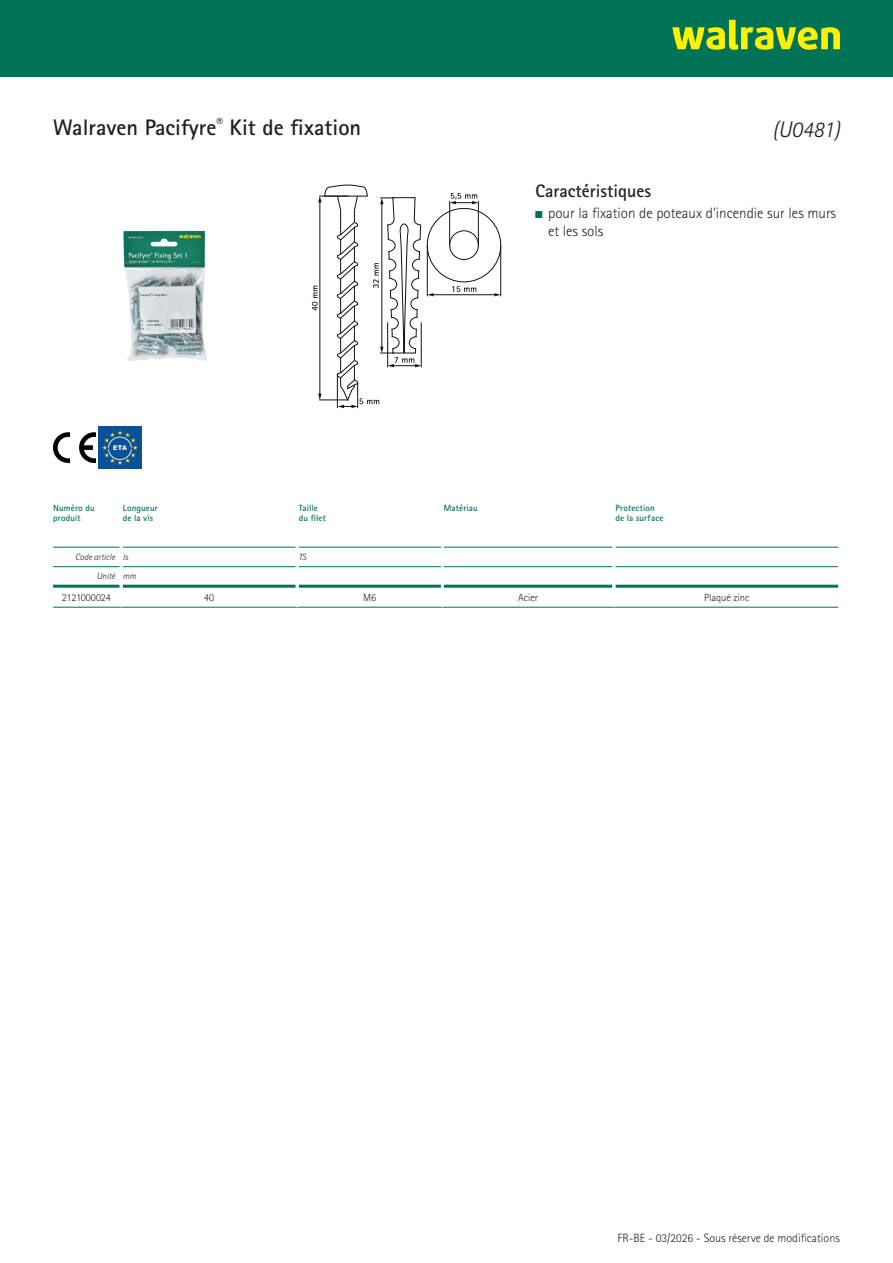
<style>
.page{position:relative;width:893px;height:1263px;background:#fff}
.page>*{position:absolute;margin:0;border:0;box-sizing:border-box;transform-origin:0 0}
.t1{font:700 22.5px "Rotis Sans Serif W1 G";color:#231f20}
.t2{font:italic 300 22.5px "Rotis Sans Serif W1 G";color:#231f20}
.t3{font:700 18px "Rotis Sans Serif W1 G";color:#231f20}
.t4{font:300 15px/18px "Rotis Sans Serif W1 G";color:#231f20}
.t5{font:300 12px "Rotis Sans Serif W1 G";color:#231f20}
.t6{font:300 10.5px "Rotis Sans Serif W1 G";color:#231f20}
.t7{font:700 9px/10.8px "Rotis Sans Serif W1 G";letter-spacing:.015em;color:#007255}
.t8{font:italic 300 9px "Rotis Sans Serif W1 G";color:#231f20}
.s1{font-family:"Arial Narrow";font-weight:400;color:#007255}
</style>
<div class="page">
<div style="left:0;top:0;width:893px;height:77px;background:#007255"></div>
<svg style="left:672px;top:20px;width:168px;height:30px"></svg>
<img style="left:99px;top:426px;width:42px;height:43px">
<img style="left:53px;top:432px;width:43px;height:32px">
<div style="left:449px;top:230px;width:30px;height:30px;border:1px solid #101315;border-radius:50%"></div>
<svg style="left:452px;top:286px;width:24px;height:6px"></svg>
<hr style="left:432px;top:294px;width:64px;height:1px;background:#101315">
<svg style="left:494px;top:293px;width:6px;height:3px"></svg>
<hr style="left:500px;top:246px;width:1px;height:50px;background:#101315">
<svg style="left:450px;top:193px;width:28px;height:11px"></svg>
<hr style="left:449px;top:201px;width:1px;height:45px;background:#101315">
<hr style="left:478px;top:201px;width:1px;height:45px;background:#101315">
<svg style="left:312px;top:185px;width:122px;height:223px"></svg>
<hr style="left:337px;top:374px;width:1px;height:34px;background:#101315">
<img style="left:123px;top:230px;width:84px;height:131px">
<svg style="left:53px;top:606px;width:785px;height:1px"></svg>
<hr style="left:53px;top:547px;width:67px;height:1px;background:#007255">
<hr style="left:123px;top:547px;width:173px;height:1px;background:#007255">
<hr style="left:299px;top:547px;width:142px;height:1px;background:#007255">
<hr style="left:444px;top:547px;width:168px;height:1px;background:#007255">
<hr style="left:615px;top:547px;width:223px;height:1px;background:#007255">
<hr style="left:53px;top:566px;width:67px;height:1px;background:#007255">
<hr style="left:123px;top:566px;width:173px;height:1px;background:#007255">
<hr style="left:299px;top:566px;width:142px;height:1px;background:#007255">
<hr style="left:444px;top:566px;width:168px;height:1px;background:#007255">
<hr style="left:615px;top:566px;width:223px;height:1px;background:#007255">
<hr style="left:53px;top:607px;width:68px;height:1px;background:#007255">
<hr style="left:121px;top:607px;width:176px;height:1px;background:#007255">
<hr style="left:297px;top:607px;width:145px;height:1px;background:#007255">
<hr style="left:442px;top:607px;width:172px;height:1px;background:#007255">
<hr style="left:614px;top:607px;width:224px;height:1px;background:#007255">
<hr style="left:53px;top:585px;width:67px;height:3px;background:#007255">
<hr style="left:123px;top:585px;width:173px;height:3px;background:#007255">
<hr style="left:299px;top:585px;width:142px;height:3px;background:#007255">
<hr style="left:444px;top:585px;width:168px;height:3px;background:#007255">
<hr style="left:615px;top:585px;width:223px;height:3px;background:#007255">
<hr style="left:120px;top:586px;width:3px;height:21px;background:#fff">
<hr style="left:296px;top:586px;width:3px;height:21px;background:#fff">
<hr style="left:441px;top:586px;width:3px;height:21px;background:#fff">
<hr style="left:612px;top:586px;width:3px;height:21px;background:#fff">
<h1 class="t1" style="left:53px;top:113px;width:310px">Walraven Pacifyre<sup>®</sup> Kit de fixation</h1>
<h1 class="t2" style="left:772px;top:116px;width:69px">(U0481)</h1>
<h2 class="t3" style="left:535px;top:180px;width:117px">Caractéristiques</h2>
<h3 class="t4" style="left:548px;top:204px;width:289px;text-indent:-13px"><span class="s1">■</span> pour la fixation de poteaux d'incendie sur les murs et les sols</h3>
<p class="t7" style="left:53px;top:502px;width:43px">Numéro du produit</p>
<p class="t7" style="left:123px;top:502px;width:37px">Longueur de la vis</p>
<p class="t7" style="left:299px;top:502px;width:29px">Taille du filet</p>
<p class="t7" style="left:444px;top:502px;width:36px">Matériau</p>
<p class="t7" style="left:615px;top:502px;width:50px">Protection de la surface</p>
<p class="t8" style="left:75px;top:552px;width:54px">Code article ls</p>
<p class="t8" style="left:299px;top:552px;width:9px">TS</p>
<p class="t8" style="left:97px;top:571px;width:41px">Unité mm</p>
<p class="t6" style="left:62px;top:591px;width:51px">2121000024</p>
<p class="t6" style="left:204px;top:591px;width:12px">40</p>
<p class="t6" style="left:363px;top:591px;width:15px">M6</p>
<p class="t6" style="left:518px;top:591px;width:22px">Acier</p>
<p class="t6" style="left:704px;top:591px;width:47px">Plaqué zinc</p>
<h3 class="t5" style="left:618px;top:1231px;width:224px">FR-BE - 03/2026 - Sous réserve de modifications</h3>
</div>
